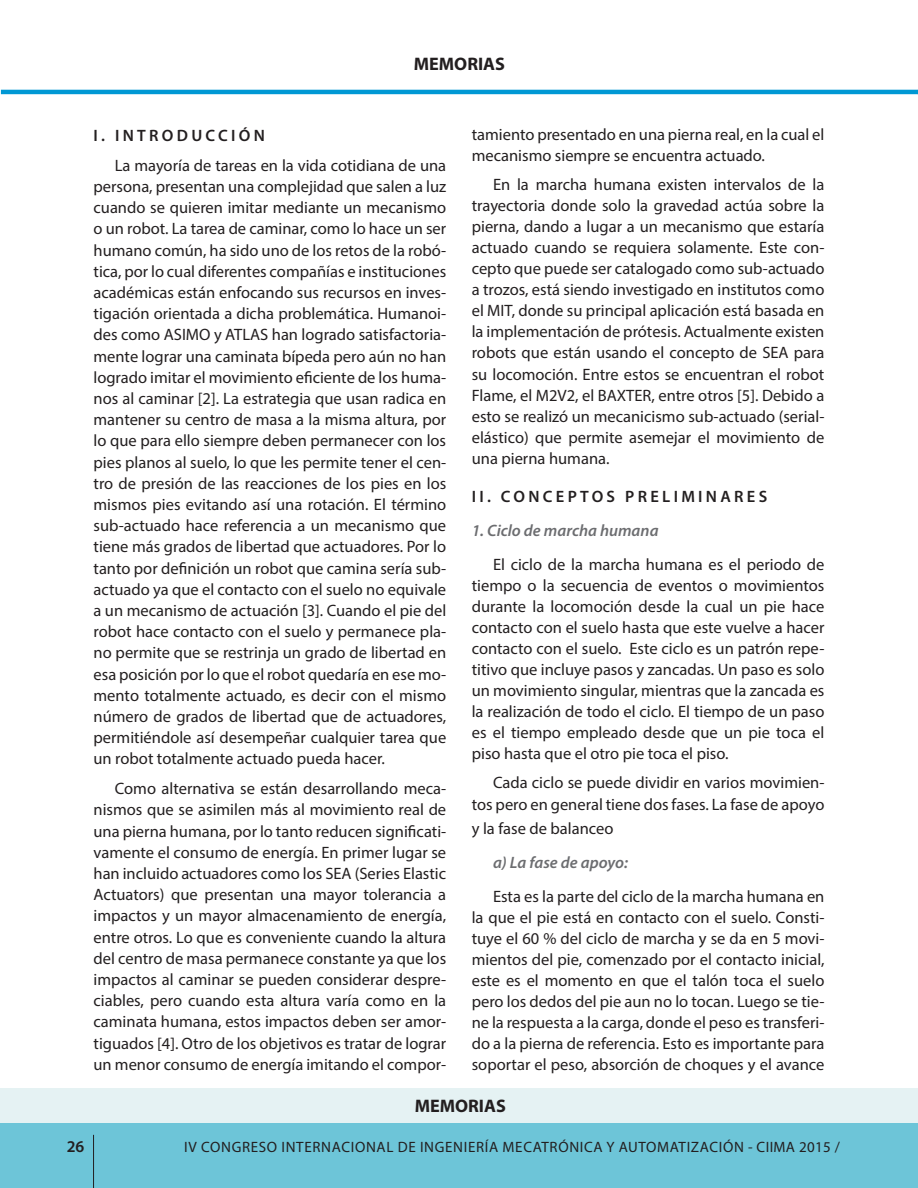
<style>
.page{position:relative;width:918px;height:1188px;background:#fff}
.page>*{position:absolute;margin:0;border:0;box-sizing:border-box;transform-origin:0 0}
.t1{font:700 18.15px "Myriad Pro";color:#231f20}
.t2{font:16.5px/21.1px "Myriad Pro";color:#231f20;text-align:justify}
.t3{font:600 16.5px "Myriad Pro";letter-spacing:.2em;color:#231f20}
.t4{font:italic 600 16.5px "Myriad Pro";color:#6c6d70}
.t5{font:15px "Myriad Pro";letter-spacing:.045em;color:#231f20}
</style>
<div class="page">
<div style="left:1px;top:1095px;width:917px;height:93px;background:#6dc5d8"></div>
<hr style="left:1px;top:90px;width:917px;height:4px;background:#0098d4">
<hr style="left:93px;top:1135px;width:1px;height:53px;background:#231f20">
<div style="left:0;top:1088px;width:918px;height:35px;background:#e5f2f3"></div>
<p class="t1" style="left:414px;top:52px;width:93px">MEMORIAS</p>
<p class="t3" style="left:94px;top:125px;width:173px">I. INTRODUCCIÓN</p>
<p class="t2" style="left:94px;top:154px;width:354px;text-indent:21px">La mayoría de tareas en la vida cotidiana de una persona, presentan una complejidad que salen a luz cuando se quieren imitar mediante un mecanismo o un robot. La tarea de caminar, como lo hace un ser humano común, ha sido uno de los retos de la robó&shy;tica, por lo cual diferentes compañías e instituciones académicas están enfocando sus recursos en inves&shy;tigación orientada a dicha problemática. Humanoi&shy;des como ASIMO y ATLAS han logrado satisfactoria&shy;mente lograr una caminata bípeda pero aún no han logrado imitar el movimiento eficiente de los huma&shy;nos al caminar [2]. La estrategia que usan radica en mantener su centro de masa a la misma altura, por lo que para ello siempre deben permanecer con los pies planos al suelo, lo que les permite tener el cen&shy;tro de presión de las reacciones de los pies en los mismos pies evitando así una rotación. El término sub-actuado hace referencia a un mecanismo que tiene más grados de libertad que actuadores. Por lo tanto por definición un robot que camina sería sub&shy;actuado ya que el contacto con el suelo no equivale a un mecanismo de actuación [3]. Cuando el pie del robot hace contacto con el suelo y permanece pla&shy;no permite que se restrinja un grado de libertad en esa posición por lo que el robot quedaría en ese mo&shy;mento totalmente actuado, es decir con el mismo número de grados de libertad que de actuadores, permitiéndole así desempeñar cualquier tarea que un robot totalmente actuado pueda hacer.</p>
<p class="t2" style="left:94px;top:778px;width:354px;text-indent:21px">Como alternativa se están desarrollando meca&shy;nismos que se asimilen más al movimiento real de una pierna humana, por lo tanto reducen significati&shy;vamente el consumo de energía. En primer lugar se han incluido actuadores como los SEA (Series Elastic Actuators) que presentan una mayor tolerancia a impactos y un mayor almacenamiento de energía, entre otros. Lo que es conveniente cuando la altura del centro de masa permanece constante ya que los impactos al caminar se pueden considerar despre&shy;ciables, pero cuando esta altura varía como en la caminata humana, estos impactos deben ser amor&shy;tiguados [4]. Otro de los objetivos es tratar de lograr un menor consumo de energía imitando el compor-</p>
<p class="t2" style="left:472px;top:123px;width:354px">tamiento presentado en una pierna real, en la cual el mecanismo siempre se encuentra actuado.</p>
<p class="t2" style="left:472px;top:174px;width:354px;text-indent:21px">En la marcha humana existen intervalos de la trayectoria donde solo la gravedad actúa sobre la pierna, dando a lugar a un mecanismo que estaría actuado cuando se requiera solamente. Este con&shy;cepto que puede ser catalogado como sub-actuado a trozos, está siendo investigado en institutos como el MIT, donde su principal aplicación está basada en la implementación de prótesis. Actualmente existen robots que están usando el concepto de SEA para su locomoción. Entre estos se encuentran el robot Flame, el M2V2, el BAXTER, entre otros [5]. Debido a esto se realizó un mecanicismo sub-actuado (serial&shy;elástico) que permite asemejar el movimiento de una pierna humana.</p>
<p class="t3" style="left:472px;top:486px;width:297px">II. CONCEPTOS PRELIMINARES</p>
<p class="t4" style="left:472px;top:520px;width:188px">1. Ciclo de marcha humana</p>
<p class="t2" style="left:472px;top:553px;width:354px;text-indent:21px">El ciclo de la marcha humana es el periodo de tiempo o la secuencia de eventos o movimientos durante la locomoción desde la cual un pie hace contacto con el suelo hasta que este vuelve a hacer contacto con el suelo. Este ciclo es un patrón repe&shy;titivo que incluye pasos y zancadas. Un paso es solo un movimiento singular, mientras que la zancada es la realización de todo el ciclo. El tiempo de un paso es el tiempo empleado desde que un pie toca el piso hasta que el otro pie toca el piso.</p>
<p class="t2" style="left:472px;top:772px;width:354px;text-align:right">Cada ciclo se puede dividir en varios movimien&shy;tos pero en general tiene dos fases. La fase de apoyo</p>
<p class="t2" style="left:472px;top:818px;width:143px">y la fase de balanceo</p>
<p class="t4" style="left:493px;top:852px;width:137px">a) La fase de apoyo:</p>
<p class="t2" style="left:472px;top:885px;width:354px;text-indent:21px">Esta es la parte del ciclo de la marcha humana en la que el pie está en contacto con el suelo. Consti&shy;tuye el 60 % del ciclo de marcha y se da en 5 movi&shy;mientos del pie, comenzado por el contacto inicial, este es el momento en que el talón toca el suelo pero los dedos del pie aun no lo tocan. Luego se tie&shy;ne la respuesta a la carga, donde el peso es transferi&shy;do a la pierna de referencia. Esto es importante para soportar el peso, absorción de choques y el avance</p>
<p class="t1" style="left:415px;top:1094px;width:93px">MEMORIAS</p>
<p class="t3" style="left:67px;top:1136px;width:19px">26</p>
<p class="t5" style="left:184px;top:1138px;width:657px">IV CONGRESO INTERNACIONAL DE INGENIERÍA MECATRÓNICA Y AUTOMATIZACIÓN - CIIMA 2015 /</p>
</div>
